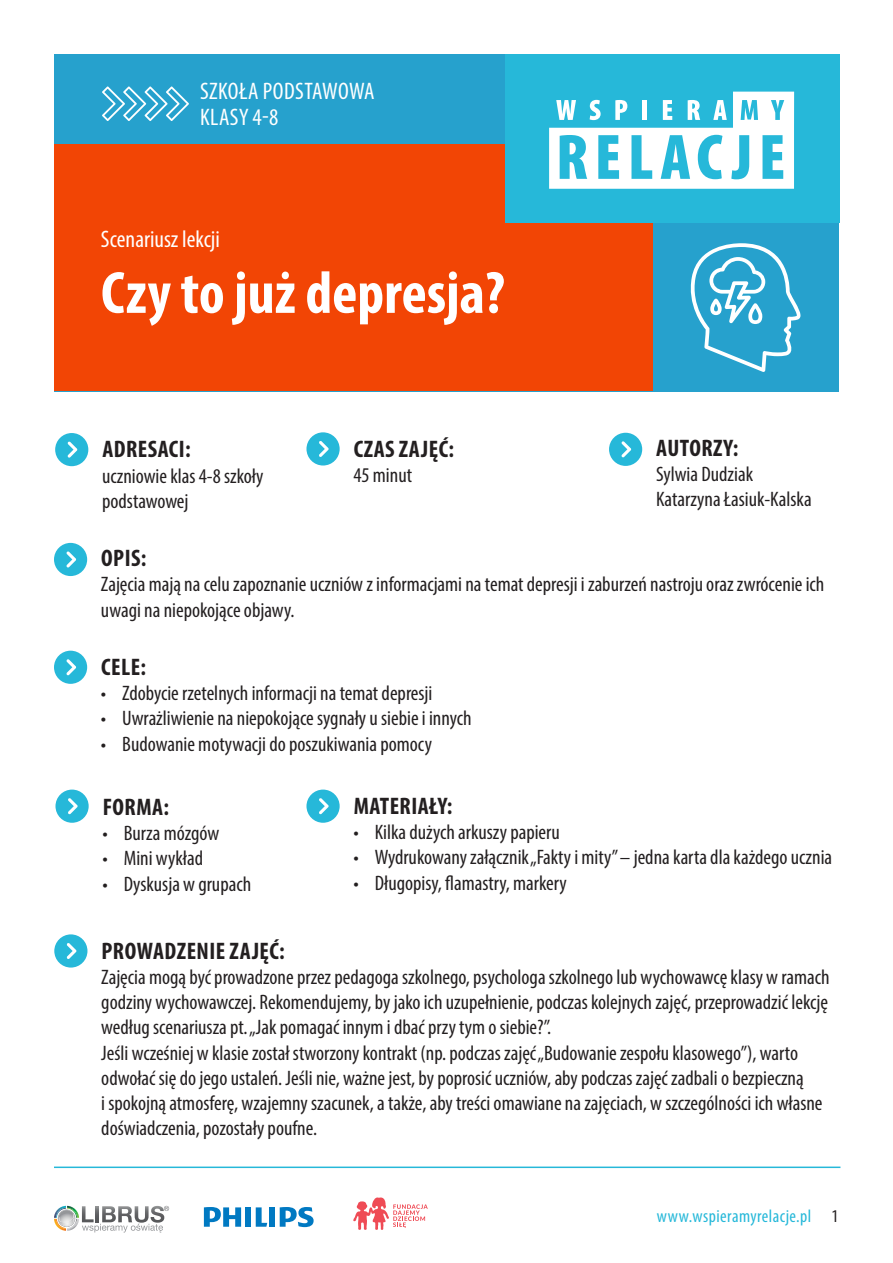
<style>
.page{position:relative;width:893px;height:1263px;background:#fff}
.page>*{position:absolute;margin:0;border:0;box-sizing:border-box;transform-origin:0 0}
.t1{font:700 condensed 60px "Myriad Pro";color:#fff}
._1_strona_naglowek{font:700 condensed 24px "Myriad Pro";letter-spacing:.02em;color:#231f20}
.t2{font:condensed 24px "Myriad Pro";color:#fff}
.t3{font:condensed 24px "Myriad Pro";letter-spacing:.02em;color:#fff}
._1_strona_opis{font:condensed 21px/25.2px "Myriad Pro";color:#231f20}
.t4{font:condensed 18px "Myriad Pro";letter-spacing:.025em;color:#26b8d9}
.s1{color:#231f20}
</style>
<div class="page">
<svg style="left:54px;top:1206px;width:115px;height:26px"></svg>
<svg style="left:256px;top:1207px;width:11px;height:20px"></svg>
<div style="left:245px;top:1207px;width:6px;height:20px;background:#0079c2"></div>
<div style="left:269px;top:1207px;width:6px;height:20px;background:#0079c2"></div>
<svg style="left:280px;top:1207px;width:34px;height:20px"></svg>
<svg style="left:204px;top:1207px;width:37px;height:20px"></svg>
<svg style="left:353px;top:1197px;width:75px;height:33px"></svg>
<hr style="left:54px;top:1166px;width:786px;height:2px;background:#26b8d9">
<div style="left:54px;top:54px;width:785px;height:337px;background:#26a1cd"></div>
<div style="left:54px;top:145px;width:599px;height:246px;background:#f24505"></div>
<div style="left:505px;top:54px;width:334px;height:169px;background:#26b8d9"></div>
<svg style="left:102px;top:86px;width:87px;height:35px"></svg>
<svg style="left:549px;top:92px;width:245px;height:97px"></svg>
<svg style="left:54px;top:543px;width:33px;height:33px"></svg>
<svg style="left:54px;top:651px;width:33px;height:33px"></svg>
<svg style="left:55px;top:433px;width:33px;height:33px"></svg>
<svg style="left:55px;top:789px;width:34px;height:34px"></svg>
<svg style="left:306px;top:432px;width:34px;height:33px"></svg>
<svg style="left:609px;top:433px;width:33px;height:33px"></svg>
<svg style="left:54px;top:934px;width:33px;height:33px"></svg>
<svg style="left:306px;top:789px;width:34px;height:34px"></svg>
<svg style="left:690px;top:243px;width:111px;height:129px"></svg>
<p class="t3" style="left:200px;top:77px;width:176px">SZKOŁA PODSTAWOWA</p>
<p class="t2" style="left:200px;top:102px;width:80px">KLASY 4-8</p>
<p class="t2" style="left:101px;top:225px;width:120px">Scenariusz lekcji</p>
<p class="t1" style="left:101px;top:255px;width:405px">Czy to już depresja?</p>
<p class="_1_strona_naglowek" style="left:102px;top:434px;width:90px">ADRESACI:</p>
<p class="_1_strona_opis" style="left:102px;top:463px;width:163px">uczniowie klas 4-8 szkoły podstawowej</p>
<p class="_1_strona_naglowek" style="left:354px;top:434px;width:102px">CZAS ZAJĘĆ:</p>
<p class="_1_strona_opis" style="left:353px;top:462px;width:60px">45 minut</p>
<p class="_1_strona_naglowek" style="left:656px;top:433px;width:84px">AUTORZY:</p>
<p class="_1_strona_opis" style="left:656px;top:461px;width:99px">Sylwia Dudziak</p>
<p class="_1_strona_opis" style="left:656px;top:487px;width:157px">Katarzyna Łasiuk-Kalska</p>
<p class="_1_strona_naglowek" style="left:101px;top:543px;width:47px">OPIS:</p>
<p class="_1_strona_opis" style="left:101px;top:572px;width:725px">Zajęcia mają na celu zapoznanie uczniów z informacjami na temat depresji i zaburzeń nastroju oraz zwrócenie ich uwagi na niepokojące objawy.</p>
<p class="_1_strona_naglowek" style="left:101px;top:652px;width:46px">CELE:</p>
<p class="_1_strona_opis" style="left:101px;top:680px;width:333px">• Zdobycie rzetelnych informacji na temat depresji</p>
<p class="_1_strona_opis" style="left:101px;top:706px;width:372px">• Uwrażliwienie na niepokojące sygnały u siebie i innych</p>
<p class="_1_strona_opis" style="left:101px;top:731px;width:332px">• Budowanie motywacji do poszukiwania pomocy</p>
<p class="_1_strona_naglowek" style="left:103px;top:792px;width:68px">FORMA:</p>
<p class="_1_strona_opis" style="left:102px;top:820px;width:118px">• Burza mózgów</p>
<p class="_1_strona_opis" style="left:102px;top:846px;width:102px">• Mini wykład</p>
<p class="_1_strona_opis" style="left:102px;top:871px;width:150px">• Dyskusja w grupach</p>
<p class="_1_strona_naglowek" style="left:354px;top:791px;width:100px">MATERIAŁY:</p>
<p class="_1_strona_opis" style="left:353px;top:819px;width:208px">• Kilka dużych arkuszy papieru</p>
<p class="_1_strona_opis" style="left:353px;top:844px;width:480px">• Wydrukowany załącznik „Fakty i mity” – jedna karta dla każdego ucznia</p>
<p class="_1_strona_opis" style="left:353px;top:870px;width:215px">• Długopisy, flamastry, markery</p>
<p class="_1_strona_naglowek" style="left:102px;top:936px;width:185px">PROWADZENIE ZAJĘĆ:</p>
<p class="_1_strona_opis" style="left:101px;top:964px;width:730px;text-align:justify">Zajęcia mogą być prowadzone przez pedagoga szkolnego, psychologa szkolnego lub wychowawcę klasy w ramach godziny wychowawczej. Rekomendujemy, by jako ich uzupełnienie, podczas kolejnych zajęć, przeprowadzić lekcję według scenariusza pt. „Jak pomagać innym i dbać przy tym o siebie?”.</p>
<p class="_1_strona_opis" style="left:101px;top:1040px;width:723px">Jeśli wcześniej w klasie został stworzony kontrakt (np. podczas zajęć „Budowanie zespołu klasowego”), warto odwołać się do jego ustaleń. Jeśli nie, ważne jest, by poprosić uczniów, aby podczas zajęć zadbali o bezpieczną<br>i spokojną atmosferę, wzajemny szacunek, a także, aby treści omawiane na zajęciach, w szczególności ich własne doświadczenia, pozostały poufne.</p>
<p class="t4" style="left:657px;top:1206px;width:183px">www.wspieramyrelacje.pl <span class="s1">1</span></p>
</div>
